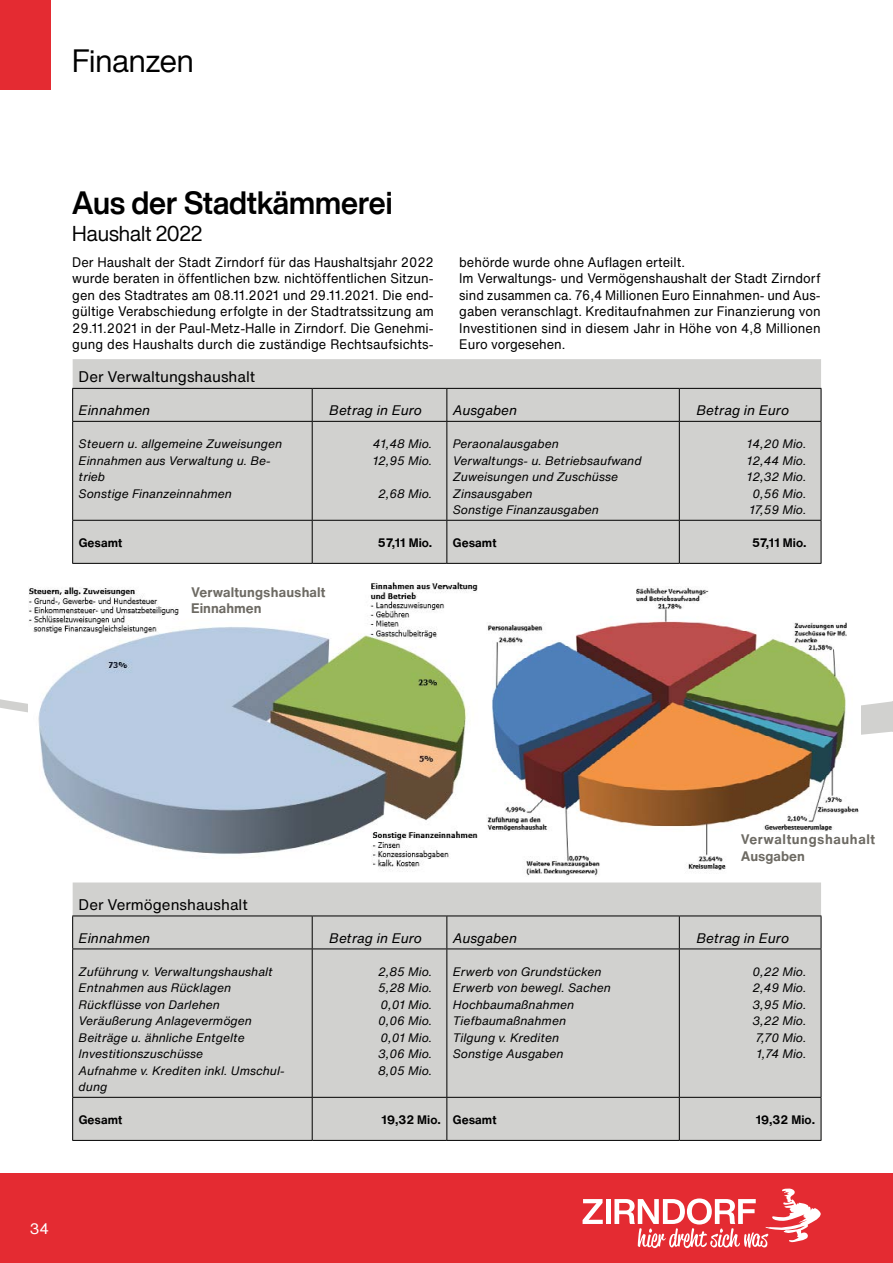
<style>
.page{position:relative;width:893px;height:1263px;background:#fff}
.page>*{position:absolute;margin:0;border:0;box-sizing:border-box;transform-origin:0 0}
.t1{font:700 31.5px "Helvetica Now Display";color:#000;scale:.95 1}
.t2{font:31.5px "Helvetica Now Display";color:#000}
.t3{font:21px "Helvetica Now Display";color:#000}
.t4{font:15px "Helvetica Now Text";color:#000}
.t5{font:15px "Helvetica Now Text";color:#fff}
.t6{font:13.5px/16.5px "Helvetica Now Text";color:#000;text-align:justify;scale:.95 1}
.t7{font:italic 13.5px "Helvetica Now Text";color:#000}
.t8{font:700 13.5px/16.5px "Helvetica Now Text";letter-spacing:.01em;color:#6d6a63}
.t9{font:700 13.5px/16.5px "Helvetica Now Text";letter-spacing:.04em;color:#6d6a63}
.t10{font:italic 12px/16.5px "Helvetica Now Text";color:#000}
.t11{font:700 12px "Helvetica Now Text";color:#000}
</style>
<div class="page">
<div style="left:0;top:1174px;width:893px;height:89px;background:#e42b32"></div>
<div style="left:0;top:0;width:51px;height:89px;background:#e42b32"></div>
<svg style="left:0;top:520px;width:893px;height:215px"></svg>
<svg style="left:583px;top:1199px;width:20px;height:25px"></svg>
<hr style="left:606px;top:1199px;width:4px;height:25px;background:#fff">
<svg style="left:614px;top:1188px;width:207px;height:60px"></svg>
<div style="left:73px;top:359px;width:748px;height:204px;background:#d1d1cf"></div>
<hr style="left:72px;top:388px;width:240px;height:1px;background:#000">
<hr style="left:72px;top:389px;width:1px;height:32px;background:#000">
<hr style="left:312px;top:388px;width:135px;height:1px;background:#000">
<hr style="left:312px;top:389px;width:1px;height:32px;background:#000">
<hr style="left:447px;top:388px;width:232px;height:1px;background:#000">
<hr style="left:446px;top:389px;width:1px;height:32px;background:#000">
<hr style="left:679px;top:388px;width:142px;height:1px;background:#000">
<hr style="left:679px;top:389px;width:1px;height:32px;background:#000">
<hr style="left:821px;top:389px;width:1px;height:32px;background:#000">
<hr style="left:72px;top:421px;width:240px;height:1px;background:#000">
<hr style="left:72px;top:422px;width:1px;height:98px;background:#000">
<hr style="left:312px;top:421px;width:135px;height:1px;background:#000">
<hr style="left:312px;top:422px;width:1px;height:98px;background:#000">
<hr style="left:447px;top:421px;width:232px;height:1px;background:#000">
<hr style="left:446px;top:422px;width:1px;height:98px;background:#000">
<hr style="left:679px;top:421px;width:142px;height:1px;background:#000">
<hr style="left:679px;top:422px;width:1px;height:98px;background:#000">
<hr style="left:821px;top:422px;width:1px;height:98px;background:#000">
<hr style="left:72px;top:520px;width:240px;height:1px;background:#000">
<hr style="left:72px;top:521px;width:1px;height:42px;background:#000">
<hr style="left:312px;top:520px;width:135px;height:1px;background:#000">
<hr style="left:312px;top:521px;width:1px;height:42px;background:#000">
<hr style="left:447px;top:520px;width:232px;height:1px;background:#000">
<hr style="left:446px;top:521px;width:1px;height:42px;background:#000">
<hr style="left:679px;top:520px;width:142px;height:1px;background:#000">
<hr style="left:679px;top:521px;width:1px;height:42px;background:#000">
<hr style="left:821px;top:521px;width:1px;height:42px;background:#000">
<hr style="left:72px;top:563px;width:240px;height:1px;background:#000">
<hr style="left:312px;top:563px;width:135px;height:1px;background:#000">
<hr style="left:447px;top:563px;width:232px;height:1px;background:#000">
<hr style="left:679px;top:563px;width:142px;height:1px;background:#000">
<div style="left:73px;top:882px;width:748px;height:258px;background:#d1d1cf"></div>
<hr style="left:72px;top:915px;width:240px;height:1px;background:#000">
<hr style="left:72px;top:916px;width:1px;height:32px;background:#000">
<hr style="left:312px;top:915px;width:135px;height:1px;background:#000">
<hr style="left:312px;top:916px;width:1px;height:32px;background:#000">
<hr style="left:447px;top:915px;width:232px;height:1px;background:#000">
<hr style="left:446px;top:916px;width:1px;height:32px;background:#000">
<hr style="left:679px;top:915px;width:142px;height:1px;background:#000">
<hr style="left:679px;top:916px;width:1px;height:32px;background:#000">
<hr style="left:821px;top:916px;width:1px;height:32px;background:#000">
<hr style="left:72px;top:948px;width:240px;height:1px;background:#000">
<hr style="left:72px;top:949px;width:1px;height:148px;background:#000">
<hr style="left:312px;top:948px;width:135px;height:1px;background:#000">
<hr style="left:312px;top:949px;width:1px;height:148px;background:#000">
<hr style="left:447px;top:948px;width:232px;height:1px;background:#000">
<hr style="left:446px;top:949px;width:1px;height:148px;background:#000">
<hr style="left:679px;top:948px;width:142px;height:1px;background:#000">
<hr style="left:679px;top:949px;width:1px;height:148px;background:#000">
<hr style="left:821px;top:949px;width:1px;height:148px;background:#000">
<hr style="left:72px;top:1097px;width:240px;height:1px;background:#000">
<hr style="left:72px;top:1098px;width:1px;height:42px;background:#000">
<hr style="left:312px;top:1097px;width:135px;height:1px;background:#000">
<hr style="left:312px;top:1098px;width:1px;height:42px;background:#000">
<hr style="left:447px;top:1097px;width:232px;height:1px;background:#000">
<hr style="left:446px;top:1098px;width:1px;height:42px;background:#000">
<hr style="left:679px;top:1097px;width:142px;height:1px;background:#000">
<hr style="left:679px;top:1098px;width:1px;height:42px;background:#000">
<hr style="left:821px;top:1098px;width:1px;height:42px;background:#000">
<hr style="left:72px;top:1140px;width:240px;height:1px;background:#000">
<hr style="left:312px;top:1140px;width:135px;height:1px;background:#000">
<hr style="left:447px;top:1140px;width:232px;height:1px;background:#000">
<hr style="left:679px;top:1140px;width:142px;height:1px;background:#000">
<img style="left:28px;top:580px;width:452px;height:292px">
<img style="left:480px;top:580px;width:380px;height:296px">
<h1 class="t2" style="left:72px;top:39px;width:123px">Finanzen</h1>
<h1 class="t1" style="left:72px;top:181px;width:339px">Aus der Stadtkämmerei</h1>
<h2 class="t3" style="left:72px;top:219px;width:132px">Haushalt 2022</h2>
<p class="t6" style="left:72px;top:254px;width:382px">Der Haushalt der Stadt Zirndorf für das Haushaltsjahr 2022 wurde beraten in öffentlichen bzw. nichtöffentlichen Sitzun&shy;gen des Stadtrates am 08.11.2021 und 29.11.2021. Die end&shy;gültige Verabschiedung erfolgte in der Stadtratssitzung am 29.11.2021 in der Paul-Metz-Halle in Zirndorf. Die Genehmi&shy;gung des Haushalts durch die zuständige Rechtsaufsichts-</p>
<p class="t6" style="left:459px;top:254px;width:382px;text-align:left">behörde wurde ohne Auflagen erteilt.<br>Im Verwaltungs- und Vermögenshaushalt der Stadt Zirndorf sind zusammen ca. 76,4 Millionen Euro Einnahmen- und Aus&shy;gaben veranschlagt. Kreditaufnahmen zur Finanzierung von Investitionen sind in diesem Jahr in Höhe von 4,8 Millionen Euro vorgesehen.</p>
<p class="t4" style="left:79px;top:366px;width:178px">Der Verwaltungshaushalt</p>
<p class="t7" style="left:79px;top:400px;width:73px">Einnahmen</p>
<p class="t7" style="left:329px;top:400px;width:94px">Betrag in Euro</p>
<p class="t7" style="left:453px;top:400px;width:66px">Ausgaben</p>
<p class="t7" style="left:696px;top:400px;width:94px">Betrag in Euro</p>
<p class="t10" style="left:79px;top:435px;width:205px">Steuern u. allgemeine Zuweisungen<br>Einnahmen aus Verwaltung u. Be&shy;trieb<br>Sonstige Finanzeinnahmen</p>
<p class="t10" style="left:373px;top:435px;width:61px">41,48 Mio.<br>12,95 Mio.</p>
<p class="t10" style="left:453px;top:435px;width:190px">Peraonalausgaben<br>Verwaltungs- u. Betriebsaufwand<br>Zuweisungen und Zuschüsse<br>Zinsausgaben<br>Sonstige Finanzausgaben</p>
<p class="t10" style="left:747px;top:435px;width:61px;text-align:center">14,20 Mio.<br>12,44 Mio.<br>12,32 Mio.<br>0,56 Mio.<br>17,59 Mio.</p>
<p class="t10" style="left:378px;top:485px;width:56px">2,68 Mio.</p>
<p class="t11" style="left:79px;top:534px;width:45px">Gesamt</p>
<p class="t11" style="left:378px;top:534px;width:56px">57,11 Mio.</p>
<p class="t11" style="left:453px;top:534px;width:45px">Gesamt</p>
<p class="t11" style="left:752px;top:534px;width:56px">57,11 Mio.</p>
<p class="t8" style="left:191px;top:583px;width:136px">Verwaltungshaushalt<br>Einnahmen</p>
<p class="t9" style="left:741px;top:831px;width:136px">Verwaltungshauhalt<br>Ausgaben</p>
<p class="t4" style="left:79px;top:893px;width:171px">Der Vermögenshaushalt</p>
<p class="t7" style="left:79px;top:928px;width:73px">Einnahmen</p>
<p class="t7" style="left:329px;top:928px;width:94px">Betrag in Euro</p>
<p class="t7" style="left:453px;top:928px;width:66px">Ausgaben</p>
<p class="t7" style="left:696px;top:928px;width:94px">Betrag in Euro</p>
<p class="t10" style="left:79px;top:963px;width:208px">Zuführung v. Verwaltungshaushalt<br>Entnahmen aus Rücklagen<br>Rückflüsse von Darlehen<br>Veräußerung Anlagevermögen<br>Beiträge u. ähnliche Entgelte<br>Investitionszuschüsse<br>Aufnahme v. Krediten inkl. Umschul&shy;dung</p>
<p class="t10" style="left:378px;top:963px;width:56px;text-align:justify">2,85 Mio.<br>5,28 Mio.<br>0,01 Mio.<br>0,06 Mio.<br>0,01 Mio.<br>3,06 Mio.<br>8,05 Mio.</p>
<p class="t10" style="left:453px;top:963px;width:160px">Erwerb von Grundstücken<br>Erwerb von bewegl. Sachen<br>Hochbaumaßnahmen<br>Tiefbaumaßnahmen<br>Tilgung v. Krediten<br>Sonstige Ausgaben</p>
<p class="t10" style="left:752px;top:963px;width:56px;text-align:center">0,22 Mio.<br>2,49 Mio.<br>3,95 Mio.<br>3,22 Mio.<br>7,70 Mio.<br>1,74 Mio.</p>
<p class="t11" style="left:79px;top:1111px;width:45px">Gesamt</p>
<p class="t11" style="left:382px;top:1111px;width:116px">19,32 Mio. Gesamt</p>
<p class="t11" style="left:756px;top:1111px;width:61px">19,32 Mio.</p>
<p class="t5" style="left:30px;top:1217px;width:21px">34</p>
</div>
